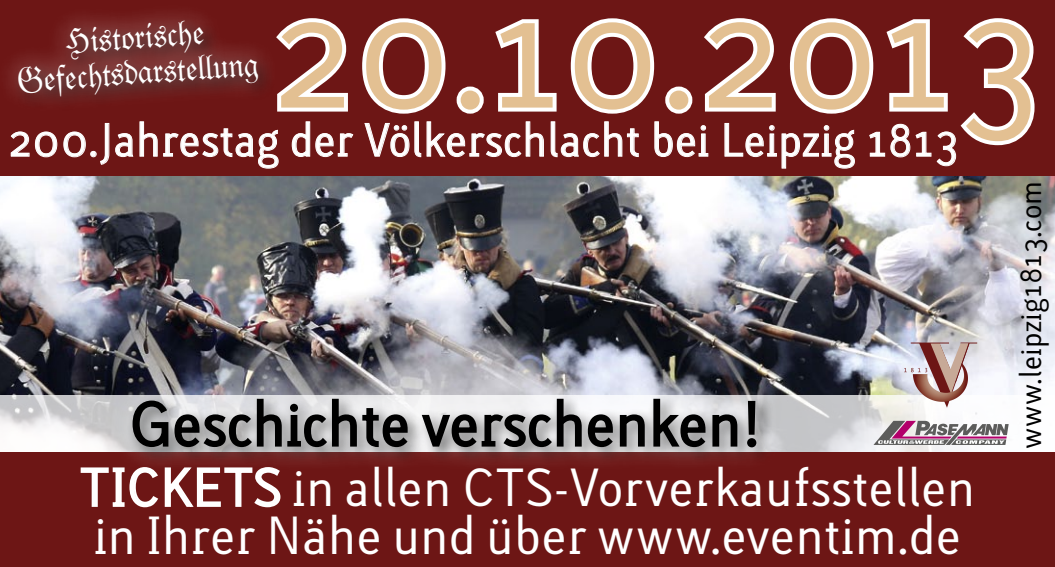
<style>
.page{position:relative;width:1055px;height:567px;background:#fff}
.page>*{position:absolute;margin:0;border:0;box-sizing:border-box;transform-origin:0 0}
.t1{font:148px "Lacuna";color:#e3c092}
.t2{font:56px "Lacuna";color:#000}
.t3{font:48px/48px "Lacuna";color:#fff}
.t4{font:42px "Lacuna";color:#fff}
.t5{font:35.2px/35.2px "Fraktur BT";color:#fff;text-align:center}
.t6{font:27.2px "Lacuna";color:#000}
</style>
<div class="page">
<div style="left:0;top:0;width:1054px;height:567px;background:#6d1615"></div>
<img style="left:0;top:177px;width:1054px;height:219px">
<svg style="left:10px;top:18px;width:129px;height:107px"></svg>
<svg style="left:11px;top:131px;width:46px;height:26px"></svg>
<svg style="left:63px;top:123px;width:46px;height:42px"></svg>
<svg style="left:115px;top:133px;width:18px;height:24px"></svg>
<svg style="left:139px;top:15px;width:896px;height:154px"></svg>
<svg style="left:80px;top:467px;width:201px;height:41px"></svg>
<svg style="left:0;top:396px;width:1054px;height:56px;background:#e4e3e5"></svg>
<svg style="left:873px;top:421px;width:135px;height:24px;background:#a995a1"></svg>
<div style="left:108px;top:375px;width:672px;height:97px;background:#fff;opacity:.75"></div>
<svg style="left:132px;top:398px;width:277px;height:50px;background:#9a9a9b"></svg>
<svg style="left:420px;top:398px;width:225px;height:50px;background:#aaaaab"></svg>
<svg style="left:652px;top:398px;width:86px;height:50px;background:#9c9c9e"></svg>
<svg style="left:745px;top:400px;width:12px;height:49px"></svg>
<svg style="left:904px;top:343px;width:73px;height:65px;background:#c5adac"></svg>
<p class="t5" style="left:13px;top:27px;width:244px;rotate:-4deg">Historische<br>Gefechtsdarstellung</p>
<p class="t4" style="left:8px;top:114px;width:952px">200.Jahrestag der Völkerschlacht bei Leipzig 1813</p>
<h1 class="t1" style="left:269px;top:-40px;width:773px">20.10.2013</h1>
<p class="t2" style="left:129px;top:390px;width:634px">Geschichte verschenken!</p>
<p class="t3" style="left:79px;top:465px;width:897px">T ICKETS in allen CTS-Vorverkaufsstellen in Ihrer Nähe und über www.eventim.de</p>
<p class="t6" style="left:1014px;top:449px;width:270px;rotate:-90deg">www.leipzig1813.com</p>
</div>
